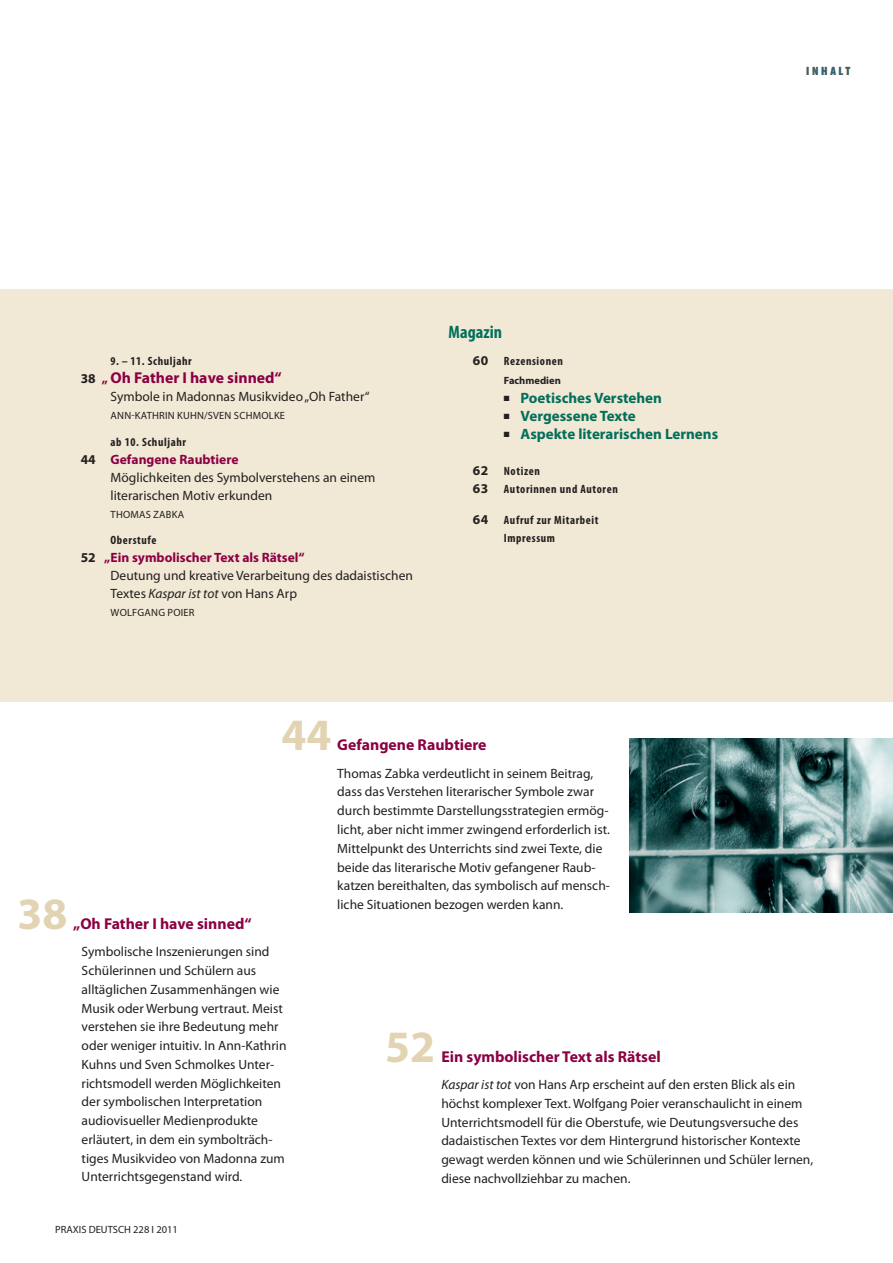
<style>
.page{position:relative;width:893px;height:1263px;background:#fff}
.page>*{position:absolute;margin:0;border:0;box-sizing:border-box;transform-origin:0 0}
.t1{font:700 45px "Myriad Pro";color:#e2d4b3}
.t2{font:700 condensed 18px "Myriad Pro";color:#016f5a}
.t3{font:700 15.75px "Myriad Pro";color:#8b0043}
.t4{font:700 15px "Myriad Pro";color:#016f5a}
.t5{font:13.5px/18.8px "Myriad Pro";color:#231f20}
.t6{font:700 13.5px "Myriad Pro";color:#231f20}
.t7{font:700 condensed 12px/18px "Myriad Pro";letter-spacing:.05em;color:#231f20}
.t8{font:900 condensed 12px "Myriad Pro";letter-spacing:.22em;color:#286784}
.t9{font:10.5px "Myriad Pro";letter-spacing:.02em;color:#231f20}
.t10{font:10.5px "Myriad Pro";color:#231f20}
.t11{font:700 10.5px "Myriad Pro";color:#231f20}
.s1{font-size:13.5px;color:#231f20}
.s2{font-size:13.5px}
.s3{font-weight:700}
.s4{font-weight:700;color:#8b0043}
.s5{font-style:italic}
.s6{color:#231f20}
.s7{font-stretch:normal;font-size:13.5px}
</style>
<div class="page">
<div style="left:0;top:289px;width:893px;height:413px;background:#f1e8d5"></div>
<img style="left:629px;top:738px;width:264px;height:175px">
<p class="t8" style="left:806px;top:64px;width:46px">INHALT</p>
<p class="t7" style="left:111px;top:352px;width:83px">9. – 11. Schuljahr</p>
<p class="t3" style="left:81px;top:369px;width:203px"><span class="s1">38</span> <span class="s2">„</span> Oh Father I have sinned“</p>
<p class="t5" style="left:111px;top:388px;width:260px">Symbole in Madonnas Musikvideo „Oh Father“</p>
<p class="t9" style="left:111px;top:410px;width:176px">ANN-KATHRIN KUHN/SVEN SCHMOLKE</p>
<p class="t7" style="left:111px;top:433px;width:77px">ab 10. Schuljahr</p>
<p class="t5" style="left:111px;top:450px;width:266px;line-height:18px;text-indent:-30px"><span class="s3">44</span> <span class="s4">Gefangene Raubtiere<br></span>Möglichkeiten des Symbolverstehens an einem literarischen Motiv erkunden</p>
<p class="t9" style="left:111px;top:508px;width:75px">THOMAS ZABKA</p>
<p class="t7" style="left:111px;top:531px;width:47px">Oberstufe</p>
<p class="t5" style="left:111px;top:549px;width:304px;line-height:18px;text-indent:-30px"><span class="s3">52</span> <span class="s4">„ Ein symbolischer Text als Rätsel“<br></span>Deutung und kreative Verarbeitung des dadaistischen<br>Textes <span class="s5">Kaspar ist tot</span> von Hans Arp</p>
<p class="t9" style="left:111px;top:607px;width:85px">WOLFGANG POIER</p>
<h2 class="t2" style="left:449px;top:322px;width:55px">Magazin</h2>
<p class="t6" style="left:473px;top:353px;width:17px">60</p>
<p class="t7" style="left:504px;top:353px;width:61px">Rezensionen</p>
<p class="t11" style="left:504px;top:375px;width:58px">Fachmedien</p>
<p class="t4" style="left:504px;top:389px;width:160px"><span class="s6">■</span> Poetisches Verstehen</p>
<p class="t4" style="left:504px;top:407px;width:133px"><span class="s6">■</span> Vergessene Texte</p>
<p class="t4" style="left:504px;top:425px;width:216px"><span class="s6">■</span> Aspekte literarischen Lernens</p>
<p class="t7" style="left:473px;top:462px;width:69px"><span class="s7">62</span> Notizen</p>
<p class="t6" style="left:473px;top:481px;width:17px">63</p>
<p class="t7" style="left:504px;top:480px;width:115px">Autorinnen und Autoren</p>
<p class="t6" style="left:473px;top:512px;width:17px">64</p>
<p class="t7" style="left:504px;top:511px;width:96px">Aufruf zur Mitarbeit<br>Impressum</p>
<h1 class="t1" style="left:282px;top:710px;width:51px">44</h1>
<p class="t3" style="left:337px;top:736px;width:151px">Gefangene Raubtiere</p>
<p class="t5" style="left:337px;top:764px;width:274px">Thomas Zabka verdeutlicht in seinem Beitrag, dass das Verstehen literarischer Symbole zwar durch bestimmte Darstellungsstrategien ermög&shy;licht, aber nicht immer zwingend erforderlich ist.<br>Mittelpunkt des Unterrichts sind zwei Texte, die beide das literarische Motiv gefangener Raub&shy;katzen bereithalten, das symbolisch auf mensch&shy;liche Situationen bezogen werden kann.</p>
<h1 class="t1" style="left:17px;top:889px;width:51px">38</h1>
<p class="t3" style="left:73px;top:915px;width:180px">„Oh Father I have sinned“</p>
<p class="t5" style="left:82px;top:943px;width:206px">Symbolische Inszenierungen sind Schülerinnen und Schülern aus alltäglichen Zusammenhängen wie Musik oder Werbung vertraut. Meist verstehen sie ihre Bedeutung mehr oder weniger intuitiv. In Ann-Kathrin Kuhns und Sven Schmolkes Unter&shy;richtsmodell werden Möglichkeiten der symbolischen Interpretation audiovisueller Medienprodukte erläutert, in dem ein symbolträch&shy;tiges Musikvideo von Madonna zum Unterrichtsgegenstand wird.</p>
<h1 class="t1" style="left:385px;top:1022px;width:51px">52</h1>
<p class="t3" style="left:441px;top:1048px;width:221px">Ein symbolischer Text als Rätsel</p>
<p class="t5" style="left:441px;top:1075px;width:373px"><span class="s5">Kaspar ist tot</span> von Hans Arp erscheint auf den ersten Blick als ein höchst komplexer Text. Wolfgang Poier veranschaulicht in einem Unterrichtsmodell für die Oberstufe, wie Deutungsversuche des dadaistischen Textes vor dem Hintergrund historischer Kontexte gewagt werden können und wie Schülerinnen und Schüler lernen, diese nachvollziehbar zu machen.</p>
<p class="t10" style="left:55px;top:1223px;width:124px">PRAXIS DEUTSCH 228 I 2011</p>
</div>
